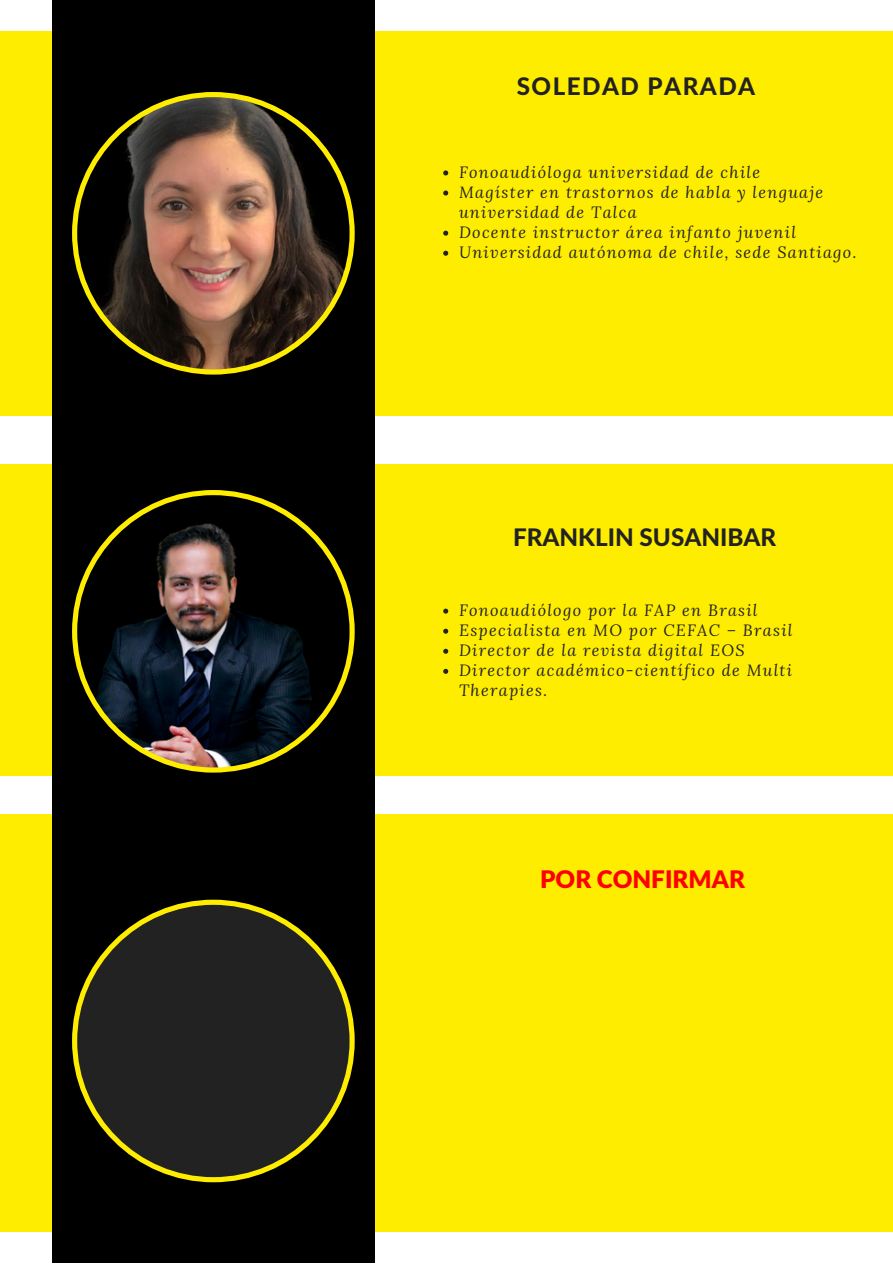
<style>
.page{position:relative;width:893px;height:1264px;background:#fff}
.page>*{position:absolute;margin:0;border:0;box-sizing:border-box;transform-origin:0 0}
.t1{font:800 24.15px "Lato Latin";color:#222}
.t2{font:800 24.15px "Lato Latin";letter-spacing:.06em;color:#222}
.t3{font:900 24.15px "Lato Latin";color:#f00}
.t4{font:italic 16.2px/20.1px "Lora";letter-spacing:.08em;color:#222}
</style>
<div class="page">
<div style="left:0;top:31px;width:892px;height:384px;background:#ffed00"></div>
<div style="left:0;top:464px;width:892px;height:311px;background:#ffed00"></div>
<div style="left:0;top:813px;width:892px;height:418px;background:#ffed00"></div>
<div style="left:52px;top:0;width:322px;height:1262px;background:#000"></div>
<svg style="left:72px;top:92px;width:282px;height:282px"></svg>
<svg style="left:72px;top:490px;width:282px;height:282px"></svg>
<svg style="left:72px;top:899px;width:282px;height:283px;fill:#222"></svg>
<svg style="left:443px;top:170px;width:5px;height:5px"></svg>
<svg style="left:443px;top:190px;width:5px;height:5px"></svg>
<svg style="left:443px;top:231px;width:5px;height:5px"></svg>
<svg style="left:443px;top:251px;width:5px;height:5px"></svg>
<svg style="left:443px;top:608px;width:5px;height:5px"></svg>
<svg style="left:443px;top:628px;width:5px;height:5px"></svg>
<svg style="left:443px;top:648px;width:5px;height:5px"></svg>
<svg style="left:443px;top:668px;width:5px;height:6px"></svg>
<p class="t2" style="left:516px;top:76px;width:240px">SOLEDAD PARADA</p>
<p class="t4" style="left:459px;top:162px;width:302px">Fonoaudióloga universidad de chile</p>
<p class="t4" style="left:459px;top:182px;width:366px">Magíster en trastornos de habla y lenguaje universidad de Talca</p>
<p class="t4" style="left:459px;top:222px;width:338px">Docente instructor área infanto juvenil</p>
<p class="t4" style="left:459px;top:242px;width:399px">Universidad autónoma de chile, sede Santiago.</p>
<p class="t1" style="left:513px;top:526px;width:265px">FRANKLIN SUSANIBAR</p>
<p class="t4" style="left:459px;top:600px;width:300px">Fonoaudiólogo por la FAP en Brasil</p>
<p class="t4" style="left:459px;top:620px;width:335px">Especialista en MO por CEFAC – Brasil</p>
<p class="t4" style="left:459px;top:640px;width:287px">Director de la revista digital EOS</p>
<p class="t4" style="left:459px;top:660px;width:334px">Director académico-científico de Multi<br>Therapies.</p>
<p class="t3" style="left:540px;top:869px;width:206px">POR CONFIRMAR</p>
</div>
